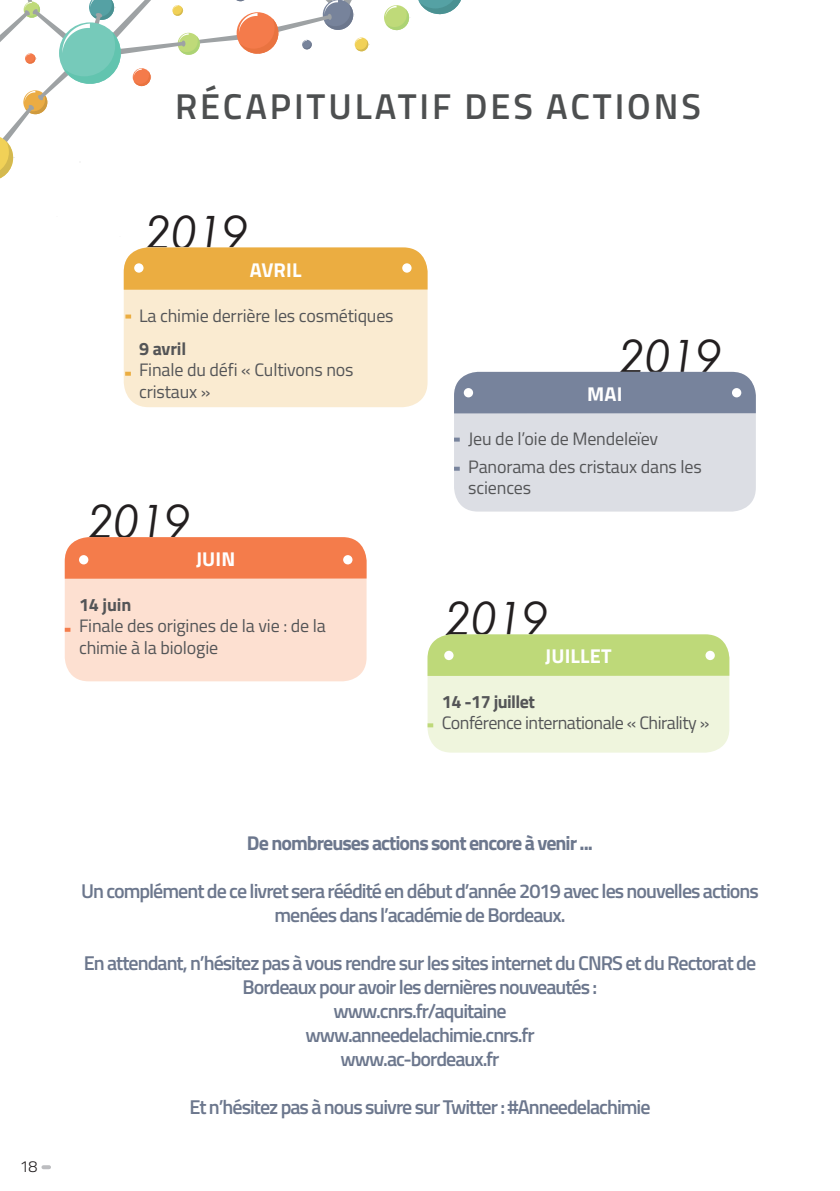
<style>
.page{position:relative;width:840px;height:1191px;background:#fff}
.page>*{position:absolute;margin:0;border:0;box-sizing:border-box;transform-origin:0 0}
.t1{font:italic 46px "Century Gothic";color:#231f20}
.t2{font:600 36px "Titillium Web";letter-spacing:.08em;color:#4d4f50}
.t3{font:600 20px/24px "Titillium Web";letter-spacing:-.05em;color:#6c778d;text-align:center}
.t4{font:700 20px "Titillium Web";letter-spacing:-.05em;color:#6c778d}
.t5{font:700 20px "Titillium Web";letter-spacing:.01em;color:#fff}
.t6{font:18px/21.6px "Titillium Web";letter-spacing:-.01em;color:#545557}
.t7{font:18px "Titillium Web";letter-spacing:-.03em;color:#545557}
.t8{font:700 18px "Titillium Web";letter-spacing:-.025em;color:#545557}
.t9{font:300 16px "Titillium Web";color:#231f20}
</style>
<div class="page">
<svg style="left:43px;top:1165px;width:6px;height:4px"></svg>
<div style="left:427px;top:634px;width:302px;height:118px;background:#eff5dd;border-radius:24px"></div>
<div style="left:427px;top:634px;width:302px;height:42px;background:#bed979"></div>
<div style="left:444px;top:651px;width:9px;height:9px;background:#fff;border-radius:50%"></div>
<div style="left:705px;top:651px;width:9px;height:9px;background:#fff;border-radius:50%"></div>
<svg style="left:418px;top:0;width:43px;height:14px"></svg>
<svg style="left:384px;top:5px;width:25px;height:25px"></svg>
<svg style="left:385px;top:6px;width:24px;height:24px"></svg>
<svg style="left:0;top:0;width:370px;height:179px"></svg>
<div style="left:454px;top:372px;width:301px;height:139px;background:#dcdee4;border-radius:24px"></div>
<div style="left:454px;top:372px;width:301px;height:41px;background:#77839c"></div>
<div style="left:463px;top:388px;width:10px;height:9px;background:#fff;border-radius:50%"></div>
<svg style="left:454px;top:437px;width:5px;height:4px"></svg>
<div style="left:731px;top:388px;width:9px;height:9px;background:#fff;border-radius:50%"></div>
<div style="left:65px;top:537px;width:301px;height:144px;background:#fde0d1;border-radius:24px"></div>
<div style="left:65px;top:537px;width:301px;height:41px;background:#f47c4b"></div>
<svg style="left:65px;top:628px;width:5px;height:4px"></svg>
<div style="left:79px;top:555px;width:9px;height:9px;background:#fff;border-radius:50%"></div>
<div style="left:343px;top:555px;width:9px;height:9px;background:#fff;border-radius:50%"></div>
<div style="left:125px;top:248px;width:301px;height:158px;background:#faebd1;border-radius:24px"></div>
<div style="left:124px;top:247px;width:303px;height:160px;border:2px solid #faebd1;border-radius:24px"></div>
<div style="left:123px;top:247px;width:304px;height:43px;background:#ebad41"></div>
<svg style="left:125px;top:314px;width:6px;height:4px"></svg>
<div style="left:134px;top:263px;width:9px;height:10px;background:#fff;border-radius:50%"></div>
<div style="left:402px;top:263px;width:9px;height:10px;background:#fff;border-radius:50%"></div>
<svg style="left:125px;top:372px;width:6px;height:4px"></svg>
<svg style="left:427px;top:723px;width:6px;height:4px"></svg>
<svg style="left:454px;top:467px;width:5px;height:4px"></svg>
<p class="t9" style="left:20px;top:1155px;width:19px">18</p>
<h2 class="t2" style="left:175px;top:79px;width:527px">RÉCAPITULATIF DES ACTIONS</h2>
<h1 class="t1" style="left:146px;top:200px;width:103px">2019</h1>
<p class="t5" style="left:249px;top:255px;width:53px">AVRIL</p>
<p class="t6" style="left:139px;top:304px;width:256px">La chimie derrière les cosmétiques</p>
<p class="t8" style="left:139px;top:334px;width:49px">9 avril</p>
<p class="t6" style="left:139px;top:358px;width:216px">Finale du défi « Cultivons nos cristaux »</p>
<h1 class="t1" style="left:89px;top:489px;width:103px">2019</h1>
<p class="t5" style="left:196px;top:544px;width:41px">JUIN</p>
<p class="t8" style="left:79px;top:590px;width:54px">14 juin</p>
<p class="t6" style="left:79px;top:614px;width:248px">Finale des origines de la vie : de la chimie à la biologie</p>
<h1 class="t1" style="left:619px;top:324px;width:103px">2019</h1>
<p class="t5" style="left:587px;top:379px;width:37px">MAI</p>
<p class="t6" style="left:468px;top:424px;width:235px;line-height:27.2px">Jeu de l’oie de Mendeleïev<br>Panorama des cristaux dans les</p>
<p class="t6" style="left:468px;top:476px;width:64px">sciences</p>
<h1 class="t1" style="left:446px;top:586px;width:103px">2019</h1>
<p class="t5" style="left:545px;top:641px;width:68px">JUILLET</p>
<p class="t8" style="left:441px;top:688px;width:95px">14 -17 juillet</p>
<p class="t7" style="left:441px;top:710px;width:269px">Conférence internationale « Chirality »</p>
<p class="t4" style="left:247px;top:827px;width:347px">De nombreuses actions sont encore à venir ...</p>
<p class="t3" style="left:81px;top:878px;width:679px">Un complément de ce livret sera réédité en début d’année 2019 avec les nouvelles actions menées dans l’académie de Bordeaux.</p>
<p class="t3" style="left:84px;top:950px;width:673px">En attendant, n’hésitez pas à vous rendre sur les sites internet du CNRS et du Rectorat de Bordeaux pour avoir les dernières nouveautés :<br>www.cnrs.fr/aquitaine<br>www.anneedelachimie.cnrs.fr<br>www.ac-bordeaux.fr</p>
<p class="t3" style="left:189px;top:1094px;width:462px">Et n’hésitez pas à nous suivre sur Twitter : #Anneedelachimie</p>
</div>
